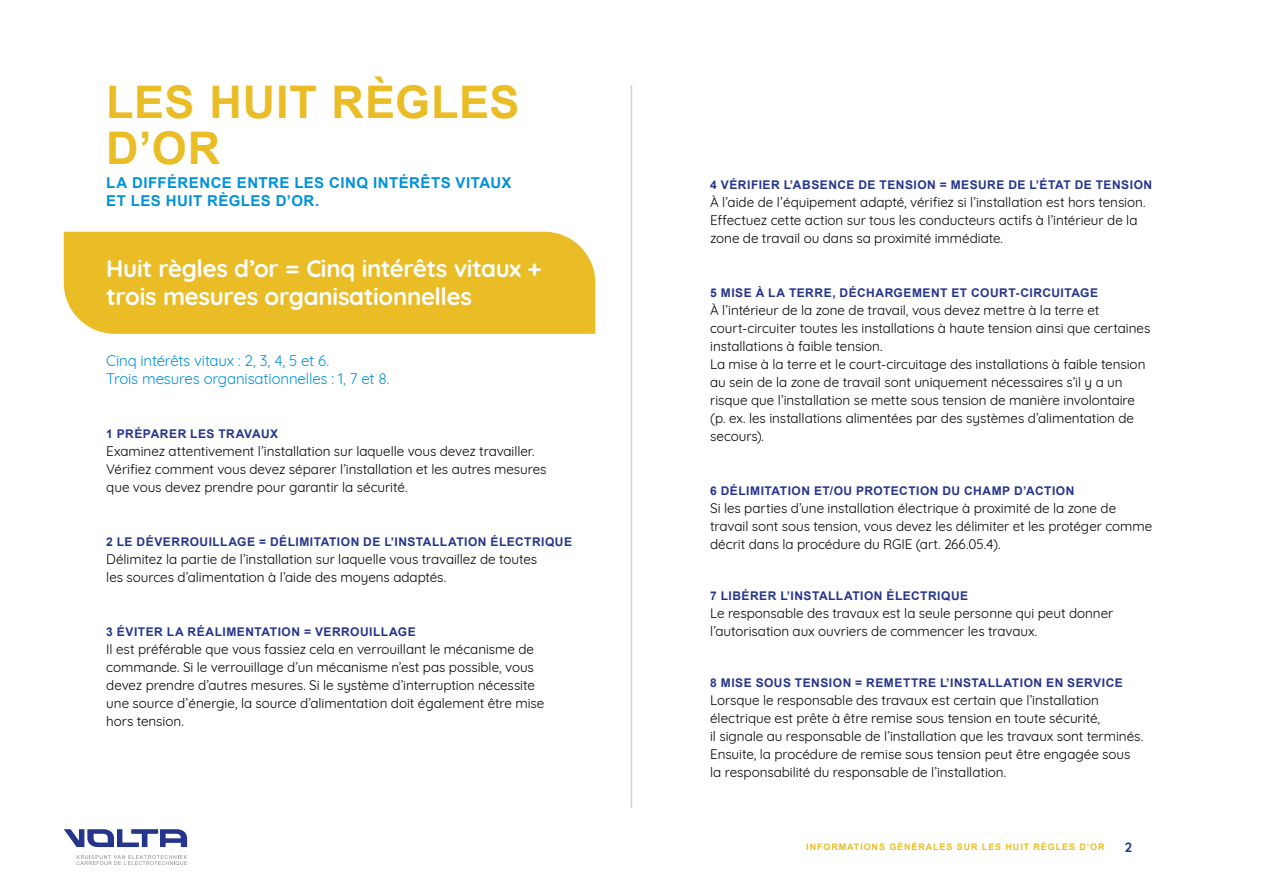
<style>
.page{position:relative;width:1263px;height:893px;background:#fff}
.page>*{position:absolute;margin:0;border:0;box-sizing:border-box;transform-origin:0 0}
.t1{font:700 45px/46.5px "Arial";letter-spacing:.015em;color:#eabd27}
.t2{font:700 24px/28.5px "Quicksand";letter-spacing:-.015em;color:#fff}
.t3{font:15px/18px "Quicksand";letter-spacing:-.01em;color:#0092d8}
.t4{font:700 15px/18px "Arial";letter-spacing:.03em;color:#0092d8}
.t5{font:13.5px/18px "Quicksand";letter-spacing:-.005em;color:#000}
.t6{font:700 13.5px "Quicksand";color:#26358c}
.t7{font:700 12px "Arial";letter-spacing:.04em;color:#26358c}
.t8{font:700 9px "Arial";letter-spacing:.1em;color:#eabd27}
</style>
<div class="page">
<div style="left:64px;top:232px;width:531px;height:102px;background:#eabd27"></div>
<svg style="left:77px;top:855px;width:110px;height:10px"></svg>
<svg style="left:64px;top:829px;width:123px;height:18px"></svg>
<hr style="left:631px;top:85px;width:1px;height:723px;background:#d0d0d0">
<h1 class="t1" style="left:106px;top:80px;width:415px">LES HUIT RÈGLES<br>D’OR</h1>
<p class="t4" style="left:106px;top:174px;width:407px">LA DIFFÉRENCE ENTRE LES CINQ INTÉRÊTS VITAUX<br>ET LES HUIT RÈGLES D’OR.</p>
<h2 class="t2" style="left:106px;top:252px;width:436px">Huit règles d’or = Cinq intérêts vitaux + trois mesures organisationnelles</h2>
<p class="t3" style="left:106px;top:350px;width:285px">Cinq intérêts vitaux : 2, 3, 4, 5 et 6.<br>Trois mesures organisationnelles : 1, 7 et 8.</p>
<p class="t7" style="left:106px;top:426px;width:173px">1 PRÉPARER LES TRAVAUX</p>
<p class="t5" style="left:106px;top:441px;width:442px">Examinez attentivement l’installation sur laquelle vous devez travailler.<br>Vérifiez comment vous devez séparer l’installation et les autres mesures que vous devez prendre pour garantir la sécurité.</p>
<p class="t7" style="left:106px;top:534px;width:467px">2 LE DÉVERROUILLAGE = DÉLIMITATION DE L’INSTALLATION ÉLECTRIQUE</p>
<p class="t5" style="left:106px;top:549px;width:432px">Délimitez la partie de l’installation sur laquelle vous travaillez de toutes les sources d’alimentation à l’aide des moyens adaptés.</p>
<p class="t7" style="left:106px;top:624px;width:311px">3 ÉVITER LA RÉALIMENTATION = VERROUILLAGE</p>
<p class="t5" style="left:106px;top:639px;width:440px">Il est préférable que vous fassiez cela en verrouillant le mécanisme de commande. Si le verrouillage d’un mécanisme n’est pas possible, vous devez prendre d’autres mesures. Si le système d’interruption nécessite une source d’énergie, la source d’alimentation doit également être mise hors tension.</p>
<p class="t7" style="left:710px;top:177px;width:444px">4 VÉRIFIER L’ABSENCE DE TENSION = MESURE DE L’ÉTAT DE TENSION</p>
<p class="t5" style="left:710px;top:192px;width:437px">À l’aide de l’équipement adapté, vérifiez si l’installation est hors tension.<br>Effectuez cette action sur tous les conducteurs actifs à l’intérieur de la zone de travail ou dans sa proximité immédiate.</p>
<p class="t7" style="left:710px;top:285px;width:389px">5 MISE À LA TERRE, DÉCHARGEMENT ET COURT-CIRCUITAGE</p>
<p class="t5" style="left:710px;top:300px;width:442px">À l’intérieur de la zone de travail, vous devez mettre à la terre et court-circuiter toutes les installations à haute tension ainsi que certaines installations à faible tension.<br>La mise à la terre et le court-circuitage des installations à faible tension au sein de la zone de travail sont uniquement nécessaires s’il y a un risque que l’installation se mette sous tension de manière involontaire (p. ex. les installations alimentées par des systèmes d’alimentation de secours).</p>
<p class="t7" style="left:710px;top:483px;width:366px">6 DÉLIMITATION ET/OU PROTECTION DU CHAMP D’ACTION</p>
<p class="t5" style="left:710px;top:498px;width:444px">Si les parties d’une installation électrique à proximité de la zone de travail sont sous tension, vous devez les délimiter et les protéger comme décrit dans la procédure du RGIE (art. 266.05.4).</p>
<p class="t7" style="left:710px;top:588px;width:259px">7 LIBÉRER L’INSTALLATION ÉLECTRIQUE</p>
<p class="t5" style="left:710px;top:603px;width:405px">Le responsable des travaux est la seule personne qui peut donner l’autorisation aux ouvriers de commencer les travaux.</p>
<p class="t7" style="left:710px;top:675px;width:414px">8 MISE SOUS TENSION = REMETTRE L’INSTALLATION EN SERVICE</p>
<p class="t5" style="left:710px;top:690px;width:434px">Lorsque le responsable des travaux est certain que l’installation électrique est prête à être remise sous tension en toute sécurité,<br>il signale au responsable de l’installation que les travaux sont terminés.<br>Ensuite, la procédure de remise sous tension peut être engagée sous la responsabilité du responsable de l’installation.</p>
<p class="t8" style="left:806px;top:840px;width:300px">INFORMATIONS GÉNÉRALES SUR LES HUIT RÈGLES D’OR</p>
<p class="t6" style="left:1125px;top:836px;width:9px">2</p>
</div>
